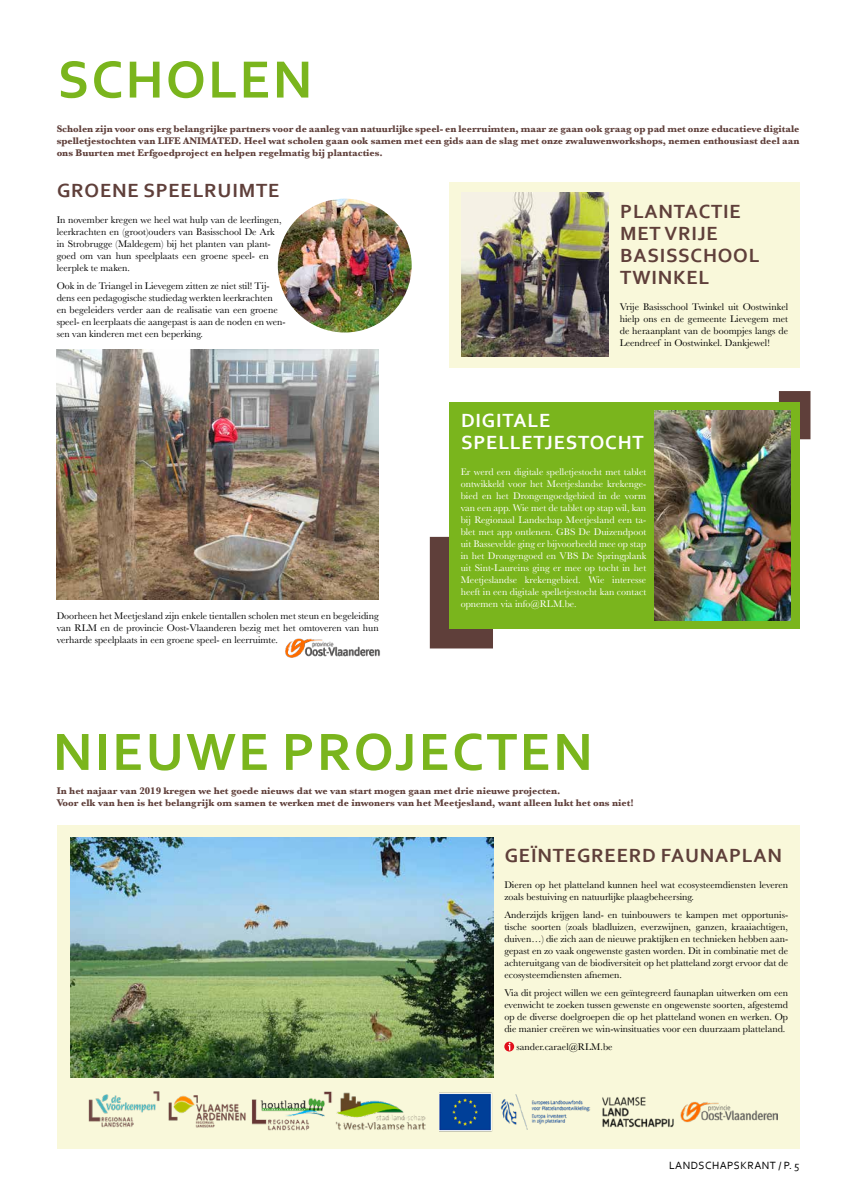
<style>
.page{position:relative;width:842px;height:1191px;background:#fff}
.page>*{position:absolute;margin:0;border:0;box-sizing:border-box;transform-origin:0 0}
.t1{font:700 54.9px "Corbel";letter-spacing:.04em;color:#7ab51d}
.t2{font:700 20px/22px "Corbel";letter-spacing:.04em;color:#5f3f3a}
.t3{font:700 20px/22px "Corbel";letter-spacing:.04em;color:#fff}
.t4{font:11px "Corbel";letter-spacing:.04em;color:#000}
.t5{font:10px/12px "Baskerville";color:#000;text-align:justify}
.t6{font:700 10px/12px "Baskerville";color:#5f3f3a;text-align:justify}
.t7{font:10px/12px "Baskerville";color:#fff;text-align:justify}
</style>
<div class="page">
<div style="left:430px;top:537px;width:63px;height:111px;background:#5f3f3a"></div>
<svg style="left:779px;top:391px;width:31px;height:48px"></svg>
<div style="left:449px;top:402px;width:350px;height:227px;background:#7ab51d"></div>
<img style="left:278px;top:199px;width:134px;height:133px;border-radius:67px">
<img style="left:57px;top:350px;width:322px;height:249px">
<div style="left:449px;top:182px;width:350px;height:186px;background:#f9f8da"></div>
<div style="left:57px;top:824px;width:742px;height:324px;background:#f9f8da"></div>
<svg style="left:504px;top:1041px;width:10px;height:10px"></svg>
<svg style="left:508px;top:1042px;width:2px;height:8px"></svg>
<img style="left:462px;top:192px;width:146px;height:164px">
<img style="left:655px;top:411px;width:136px;height:209px">
<img style="left:88px;top:1091px;width:337px;height:40px">
<img style="left:439px;top:1092px;width:339px;height:40px">
<img style="left:70px;top:837px;width:423px;height:240px">
<img style="left:285px;top:638px;width:95px;height:20px">
<h1 class="t1" style="left:58px;top:45px;width:256px">SCHOLEN</h1>
<p class="t6" style="left:57px;top:123px;width:744px">Scholen zijn voor ons erg belangrijke partners voor de aanleg van natuurlijke speel- en leerruimten, maar ze gaan ook graag op pad met onze educatieve digitale spelletjestochten van LIFE ANIMATED. Heel wat scholen gaan ook samen met een gids aan de slag met onze zwaluwenworkshops, nemen enthousiast deel aan ons Buurten met Erfgoedproject en helpen regelmatig bij plantacties.</p>
<h2 class="t2" style="left:57px;top:179px;width:224px">GROENE SPEELRUIMTE</h2>
<p class="t5" style="left:57px;top:214px;width:227px;text-align:left">In november kregen we heel wat hulp van de leerlingen, leerkrachten en (groot)ouders van Basisschool De Ark in Strobrugge (Maldegem) bij het planten van plant&shy;goed om van hun speelplaats een groene speel- en leerplek te maken.</p>
<p class="t5" style="left:57px;top:280px;width:231px;text-align:left">Ook in de Triangel in Lievegem zitten ze niet stil! Tij&shy;dens een pedagogische studiedag werkten leerkrachten<br>en begeleiders verder aan de realisatie van een groene speel- en leerplaats die aangepast is aan de noden en wen&shy;sen van kinderen met een beperking.</p>
<h2 class="t2" style="left:620px;top:199px;width:141px">PLANTACTIE<br>MET VRIJE<br>BASISSCHOOL<br>TWINKEL</h2>
<p class="t5" style="left:620px;top:301px;width:170px">Vrije Basisschool Twinkel uit Oostwinkel hielp ons en de gemeente Lievegem met de heraanplant van de boompjes langs de Leendreef in Oostwinkel. Dankjewel!</p>
<p class="t5" style="left:57px;top:609px;width:324px">Doorheen het Meetjesland zijn enkele tientallen scholen met steun en begeleiding van RLM en de provincie Oost-Vlaanderen bezig met het omtoveren van hun verharde speelplaats in een groene speel- en leerruimte.</p>
<h2 class="t3" style="left:461px;top:409px;width:184px">DIGITALE<br>SPELLETJESTOCHT</h2>
<p class="t7" style="left:461px;top:466px;width:187px">Er werd een digitale spelletjestocht met tablet ontwikkeld voor het Meetjeslandse krekenge&shy;bied en het Drongengoedgebied in de vorm van een app. Wie met de tablet op stap wil, kan bij Regionaal Landschap Meetjesland een ta&shy;blet met app ontlenen. GBS De Duizendpoot uit Bassevelde ging er bijvoorbeeld mee op stap in het Drongengoed en VBS De Springplank uit Sint-Laureins ging er mee op tocht in het Meetjeslandse krekengebied. Wie interesse heeft in een digitale spelletjestocht kan contact opnemen via info@RLM.be.</p>
<h1 class="t1" style="left:53px;top:717px;width:542px">NIEUWE PROJECTEN</h1>
<p class="t6" style="left:57px;top:784px;width:579px">In het najaar van 2019 kregen we het goede nieuws dat we van start mogen gaan met drie nieuwe projecten.<br>Voor elk van hen is het belangrijk om samen te werken met de inwoners van het Meetjesland, want alleen lukt het ons niet!</p>
<h2 class="t2" style="left:505px;top:844px;width:279px">GEÏNTEGREERD FAUNAPLAN</h2>
<p class="t5" style="left:504px;top:879px;width:285px">Dieren op het platteland kunnen heel wat ecosysteemdiensten leveren zoals bestuiving en natuurlijke plaagbeheersing.</p>
<p class="t5" style="left:504px;top:909px;width:285px">Anderzijds krijgen land- en tuinbouwers te kampen met opportunis&shy;tische soorten (zoals bladluizen, everzwijnen, ganzen, kraaiachtigen, duiven…) die zich aan de nieuwe praktijken en technieken hebben aan&shy;gepast en zo vaak ongewenste gasten worden. Dit in combinatie met de achteruitgang van de biodiversiteit op het platteland zorgt ervoor dat de ecosysteemdiensten afnemen.</p>
<p class="t5" style="left:504px;top:986px;width:285px">Via dit project willen we een geïntegreerd faunaplan uitwerken om een evenwicht te zoeken tussen gewenste en ongewenste soorten, afgestemd op de diverse doelgroepen die op het platteland wonen en werken. Op die manier creëren we win-winsituaties voor een duurzaam platteland.</p>
<p class="t5" style="left:517px;top:1040px;width:97px">sander.carael@RLM.be</p>
<p class="t4" style="left:669px;top:1158px;width:132px">LANDSCHAPSKRANT / P. 5</p>
</div>
